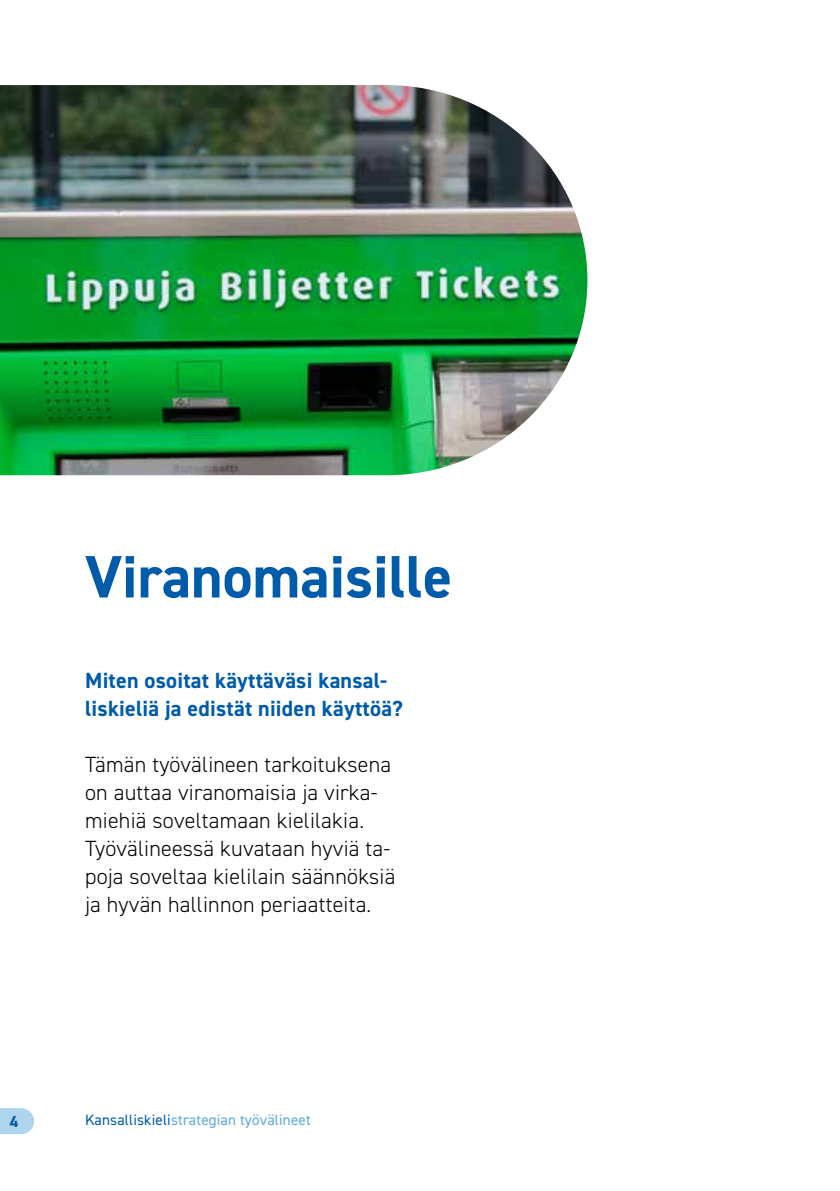
<style>
.page{position:relative;width:840px;height:1191px;background:#fff}
.page>*{position:absolute;margin:0;border:0;box-sizing:border-box;transform-origin:0 0}
.t1{font:700 60px "DIN2014";color:#005baa}
.t2{font:300 22px/28px "DIN2014";letter-spacing:.01em;color:#000}
.t3{font:700 22px/28px "DIN2014";letter-spacing:.01em;color:#005baa}
.t4{font:700 16px "DIN2014";color:#005baa}
.t5{font:15px "DIN2014";letter-spacing:.01em;color:#5da9dd}
.s1{color:#005baa}
</style>
<div class="page">
<svg style="left:0;top:1108px;width:34px;height:26px"></svg>
<img style="left:0;top:85px;width:587px;height:390px">
<h1 class="t1" style="left:85px;top:537px;width:368px">Viranomaisille</h1>
<p class="t3" style="left:85px;top:665px;width:319px">Miten osoitat käyttäväsi kansal&shy;liskieliä ja edistät niiden käyttöä?</p>
<p class="t2" style="left:85px;top:750px;width:311px">Tämän työvälineen tarkoituksena on auttaa viranomaisia ja virka&shy;miehiä soveltamaan kielilakia.<br>Työvälineessä kuvataan hyviä ta&shy;poja soveltaa kielilain säännöksiä ja hyvän hallinnon periaatteita.</p>
<p class="t4" style="left:10px;top:1111px;width:10px">4</p>
<p class="t5" style="left:85px;top:1110px;width:227px"><span class="s1">Kansalliskieli</span>strategian työvälineet</p>
</div>
